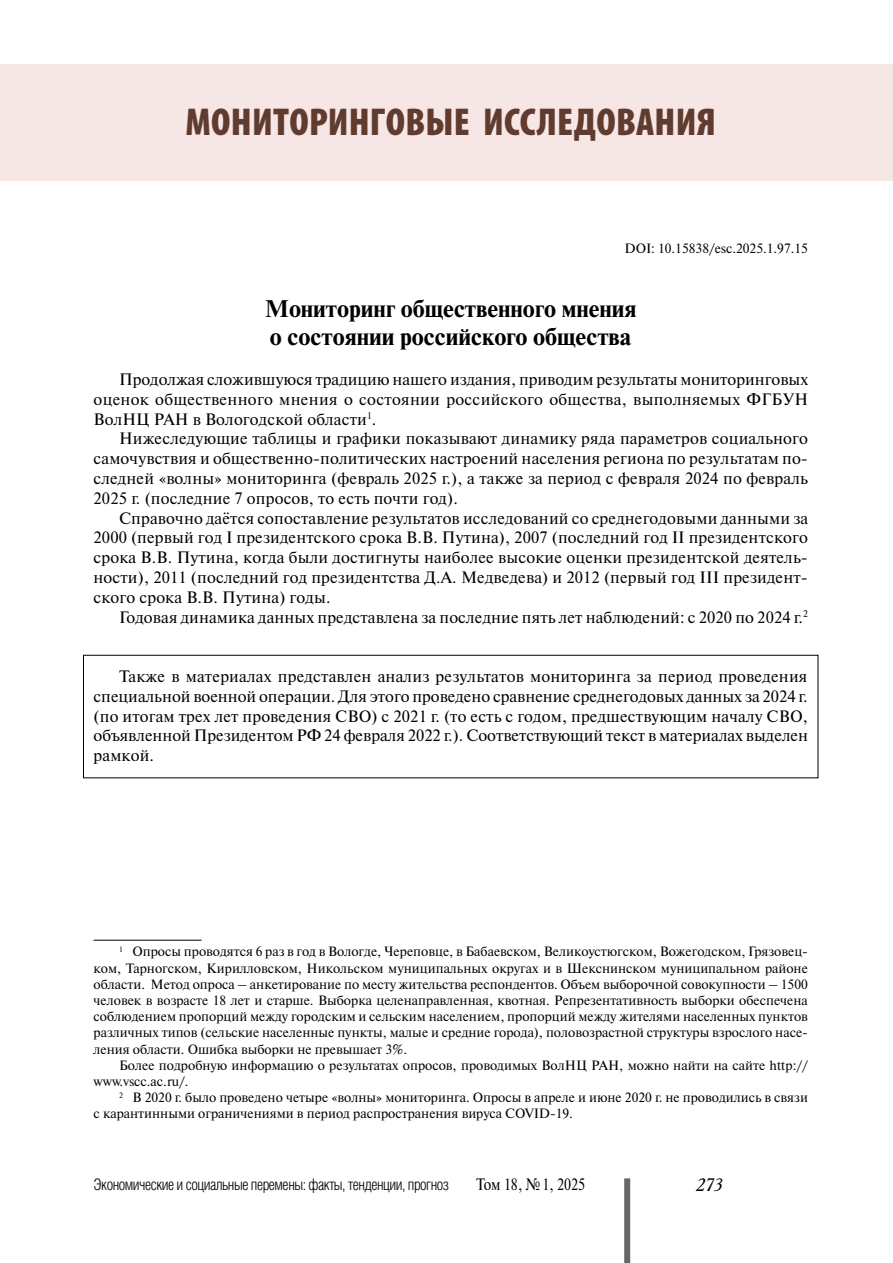
<style>
.page{position:relative;width:893px;height:1263px;background:#fff}
.page>*{position:absolute;margin:0;border:0;box-sizing:border-box;transform-origin:0 0}
.t1{font:900 condensed 39px "Myriad Pro";letter-spacing:.005em;color:#603c2f}
.t2{font:700 24px/28.8px "Newton C";color:#000}
.t3{font:italic 18px "Academy";color:#000}
.t4{font:16.5px/19.8px "Newton C";letter-spacing:.01em;color:#000;text-align:justify}
.t5{font:16.5px "Newton C";letter-spacing:.01em;color:#000;scale:.85 1}
.t6{font:300 15.75px "Helios Cond";letter-spacing:-.03em;color:#000}
.t7{font:13.5px/16.2px "Newton C";color:#000}
</style>
<div class="page">
<div style="left:0;top:65px;width:893px;height:116px;background:#f7e6e6"></div>
<hr style="left:94px;top:940px;width:108px;height:1px;background:#000">
<div style="left:624px;top:1178px;width:6px;height:85px;background:#666"></div>
<h1 class="t1" style="left:185px;top:97px;width:532px">МОНИТОРИНГОВЫЕ ИССЛЕДОВАНИЯ</h1>
<p class="t7" style="left:625px;top:240px;width:185px">DOI: 10.15838/esc.2025.1.97.15</p>
<h2 class="t2" style="left:265px;top:294px;width:373px">Мониторинг общественного мнения о состоянии российского общества</h2>
<p class="t4" style="left:94px;top:369px;width:716px;text-indent:26px">Продолжая сложившуюся традицию нашего издания, приводим результаты мониторинговых оценок общественного мнения о состоянии российского общества, выполняемых ФГБУН ВолНЦ РАН в Вологодской области<sup>1</sup>.</p>
<p class="t4" style="left:94px;top:429px;width:716px;text-indent:26px">Нижеследующие таблицы и графики показывают динамику ряда параметров социального самочувствия и общественно-политических настроений населения региона по результатам по&shy;следней «волны» мониторинга (февраль 2025 г.), а также за период с февраля 2024 по февраль 2025 г. (последние 7 опросов, то есть почти год).</p>
<p class="t4" style="left:94px;top:508px;width:716px;text-indent:26px">Справочно даётся сопоставление результатов исследований со среднегодовыми данными за 2000 (первый год I президентского срока В.В. Путина), 2007 (последний год II президентского срока В.В. Путина, когда были достигнуты наиболее высокие оценки президентской деятель&shy;ности), 2011 (последний год президентства Д.А. Медведева) и 2012 (первый год III президент&shy;ского срока В.В. Путина) годы.</p>
<p class="t4" style="left:119px;top:607px;width:690px">Годовая динамика данных представлена за последние пять лет наблюдений: с 2020 по 2024 г.<sup>2</sup></p>
<p class="t4" style="left:94px;top:666px;width:716px;text-indent:26px">Также в материалах представлен анализ результатов мониторинга за период проведения специальной военной операции. Для этого проведено сравнение среднегодовых данных за 2024 г. (по итогам трех лет проведения СВО) с 2021 г. (то есть с годом, предшествующим началу СВО, объявленной Президентом РФ 24 февраля 2022 г.). Соответствующий текст в материалах выделен рамкой.</p>
<p class="t7" style="left:94px;top:944px;width:716px;text-align:justify;text-indent:26px"><sup>1</sup> Опросы проводятся 6 раз в год в Вологде, Череповце, в Бабаевском, Великоустюгском, Вожегодском, Грязовец&shy;ком, Тарногском, Кирилловском, Никольском муниципальных округах и в Шекснинском муниципальном районе области. Метод опроса – анкетирование по месту жительства респондентов. Объем выборочной совокупности – 1500 человек в возрасте 18 лет и старше. Выборка целенаправленная, квотная. Репрезентативность выборки обеспечена соблюдением пропорций между городским и сельским населением, пропорций между жителями населенных пунктов различных типов (сельские населенные пункты, малые и средние города), половозрастной структуры взрослого насе&shy;ления области. Ошибка выборки не превышает 3%.</p>
<p class="t7" style="left:94px;top:1057px;width:716px;text-indent:26px">Более подробную информацию о результатах опросов, проводимых ВолНЦ РАН, можно найти на сайте http:// www.vscc.ac.ru/.</p>
<p class="t7" style="left:94px;top:1089px;width:716px;text-indent:26px"><sup>2</sup> В 2020 г. было проведено четыре «волны» мониторинга. Опросы в апреле и июне 2020 г. не проводились в связи с карантинными ограничениями в период распространения вируса COVID-19.</p>
<p class="t6" style="left:94px;top:1176px;width:357px">Экономические и социальные перемены: факты, тенденции, прогноз</p>
<p class="t5" style="left:476px;top:1175px;width:130px">Том 18, №1, 2025</p>
<p class="t3" style="left:696px;top:1174px;width:28px">273</p>
</div>
